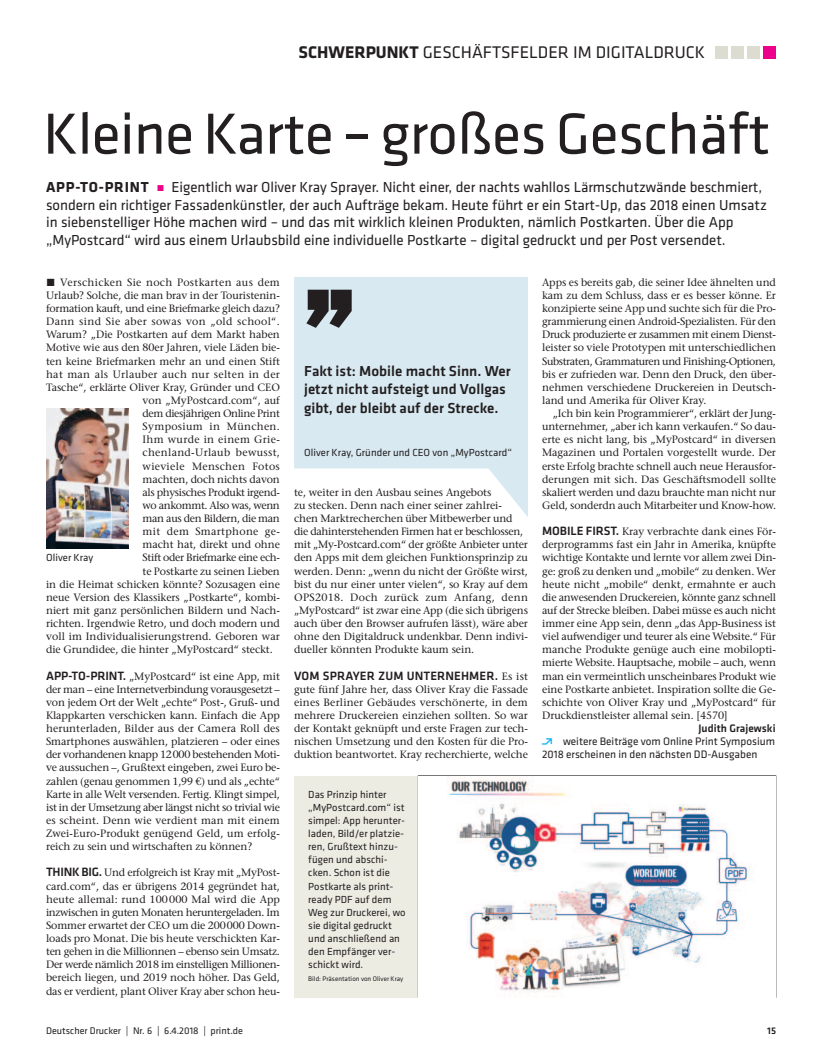
<style>
.page{position:relative;width:815px;height:1063px;background:#fff}
.page>*{position:absolute;margin:0;border:0;box-sizing:border-box;transform-origin:0 0}
.t1{font:700 121.25px "Klavika Basic";color:#231f20;scale:1.2 1}
.t2{font:60px "Klavika Basic";letter-spacing:-.01em;color:#231f20}
.t3{font:17.5px "Klavika Basic";color:#231f20}
.t4{font:15px/17.5px "Klavika Basic";letter-spacing:-.005em;color:#231f20}
.t5{font:500 15px/18.8px "Klavika Basic";letter-spacing:.005em;color:#231f20}
.t6{font:500 12.5px "Klavika Basic";letter-spacing:.01em;color:#231f20}
.t7{font:11.25px/13.1px "Klavika Basic";color:#231f20;text-align:justify}
.t8{font:500 10.62px/13.1px "Stone Serif Std";letter-spacing:-.005em;color:#231f20;text-align:justify}
.t9{font:10.62px/13.1px "Klavika Basic";letter-spacing:.005em;color:#231f20}
.t10{font:500 10.62px "Stone Serif Std";letter-spacing:.03em;color:#231f20}
.t11{font:500 10.62px "Stone Serif Std";letter-spacing:-.035em;color:#231f20}
.t12{font:500 10.62px "Stone Serif Std";letter-spacing:-.04em;color:#231f20}
.t13{font:10px "Klavika Basic";color:#231f20}
.t14{font:500 10px "Klavika Basic";color:#231f20}
.t15{font:6.88px "Klavika Basic";letter-spacing:.005em;color:#231f20}
.s1{font-weight:700}
.s2{font-family:"The Sans Extra Bold Expert";font-size:8.75px;color:#ed028c}
.s3{font-family:"The Sans Extra Bold Expert";font-weight:400}
.s4{font-family:"Klavika Basic";font-size:12.5px}
.s5{font-weight:500}
.s6{font-family:"Auto Scape";font-size:10.62px;color:#00aeef}
.s7{font-family:"Stone Serif Std";font-size:10.62px}
</style>
<div class="page">
<div style="left:716px;top:46px;width:12px;height:12px;background:#dcdcd0"></div>
<div style="left:732px;top:46px;width:12px;height:12px;background:#dcdcd0"></div>
<div style="left:748px;top:46px;width:12px;height:12px;background:#dcdcd0"></div>
<div style="left:764px;top:46px;width:12px;height:12px;background:#ed028c"></div>
<div style="left:294px;top:776px;width:125px;height:221px;background:#ecece3"></div>
<img style="left:447px;top:776px;width:301px;height:221px">
<svg style="left:294px;top:277px;width:234px;height:240px;fill:#d8e9f1"></svg>
<img style="left:46px;top:408px;width:82px;height:140px">
<h3 class="t3" style="left:299px;top:46px;width:408px"><span class="s1">SCHWERPUNKT</span> GESCHÄFTSFELDER IM DIGITALDRUCK</h3>
<h2 class="t2" style="left:43px;top:112px;width:729px">Kleine Karte – großes Geschäft</h2>
<p class="t4" style="left:46px;top:180px;width:722px"><span class="s1">APP-TO-PRINT</span> <span class="s2">ó</span> Eigentlich war Oliver Kray Sprayer. Nicht einer, der nachts wahllos Lärmschutzwände beschmiert, sondern ein richtiger Fassadenkünstler, der auch Aufträge bekam. Heute führt er ein Start-Up, das 2018 einen Umsatz in siebenstelliger Höhe machen wird – und das mit wirklich kleinen Produkten, nämlich Postkarten. Über die App „MyPostcard“ wird aus einem Urlaubsbild eine individuelle Postkarte – digital gedruckt und per Post versendet.</p>
<p class="t10" style="left:46px;top:278px;width:235px"><span class="s3">ó</span> Verschicken Sie noch Postkarten aus dem</p>
<p class="t8" style="left:46px;top:290px;width:235px">Urlaub? Solche, die man brav in der Touristenin-</p>
<p class="t8" style="left:46px;top:303px;width:235px">formation kauft, und eine Briefmarke gleich dazu?</p>
<p class="t10" style="left:46px;top:317px;width:235px">Dann sind Sie aber sowas von „old school“.</p>
<p class="t8" style="left:46px;top:329px;width:235px">Warum? „Die Postkarten auf dem Markt haben</p>
<p class="t8" style="left:46px;top:342px;width:235px">Motive wie aus den 80er Jahren, viele Läden bie-</p>
<p class="t8" style="left:46px;top:355px;width:235px">ten keine Briefmarken mehr an und einen Stift</p>
<p class="t10" style="left:46px;top:370px;width:235px">hat man als Urlauber auch nur selten in der</p>
<p class="t8" style="left:46px;top:382px;width:235px">Tasche“, erklärte Oliver Kray, Gründer und CEO</p>
<p class="t8" style="left:143px;top:395px;width:139px">von „MyPostcard.com“, auf</p>
<p class="t12" style="left:143px;top:409px;width:139px">dem diesjährigen Online Print</p>
<p class="t10" style="left:143px;top:422px;width:139px">Symposium in München.</p>
<p class="t10" style="left:143px;top:435px;width:139px">Ihm wurde in einem Grie-</p>
<p class="t10" style="left:143px;top:449px;width:139px">chenland-Urlaub bewusst,</p>
<p class="t10" style="left:143px;top:462px;width:139px">wieviele Menschen Fotos</p>
<p class="t8" style="left:143px;top:474px;width:139px">machten, doch nichts davon</p>
<p class="t11" style="left:143px;top:488px;width:139px">als physisches Produkt irgend-</p>
<p class="t11" style="left:143px;top:501px;width:139px">wo ankommt. Also was, wenn</p>
<p class="t11" style="left:143px;top:514px;width:139px">man aus den Bildern, die man</p>
<p class="t10" style="left:143px;top:527px;width:139px">mit dem Smartphone ge-</p>
<p class="t8" style="left:143px;top:539px;width:139px">macht hat, direkt und ohne</p>
<p class="t11" style="left:143px;top:554px;width:139px">Stift oder Briefmarke eine ech-</p>
<p class="t8" style="left:143px;top:565px;width:139px">te Postkarte zu seinen Lieben</p>
<p class="t8" style="left:46px;top:579px;width:235px">in die Heimat schicken könnte? Sozusagen eine</p>
<p class="t8" style="left:46px;top:592px;width:235px">neue Version des Klassikers „Postkarte“, kombi-</p>
<p class="t8" style="left:46px;top:605px;width:235px">niert mit ganz persönlichen Bildern und Nach-</p>
<p class="t8" style="left:46px;top:618px;width:235px">richten. Irgendwie Retro, und doch modern und</p>
<p class="t8" style="left:46px;top:631px;width:235px">voll im Individualisierungstrend. Geboren war</p>
<p class="t8" style="left:46px;top:644px;width:228px">die Grundidee, die hinter „MyPostcard“ steckt.</p>
<p class="t8" style="left:46px;top:670px;width:235px"><span class="s4">APP-TO-PRINT.</span> „MyPostcard“ ist eine App, mit der man – eine Internetverbindung vorausgesetzt – von jedem Ort der Welt „echte“ Post-, Gruß- und Klappkarten verschicken kann. Einfach die App herunterladen, Bilder aus der Camera Roll des Smartphones auswählen, platzieren – oder eines der vorhandenen knapp 12000 bestehenden Moti&shy;ve aussuchen –, Grußtext eingeben, zwei Euro be&shy;zahlen (genau genommen 1,99 €) und als „echte“ Karte in alle Welt versenden. Fertig. Klingt simpel, ist in der Umsetzung aber längst nicht so trivial wie es scheint. Denn wie verdient man mit einem Zwei-Euro-Produkt genügend Geld, um erfolg&shy;reich zu sein und wirtschaften zu können?</p>
<p class="t8" style="left:46px;top:867px;width:235px"><span class="s4">THINK BIG.</span> Und erfolgreich ist Kray mit „MyPost&shy;card.com“, das er übrigens 2014 gegründet hat, heute allemal: rund 100000 Mal wird die App inzwischen in guten Monaten heruntergeladen. Im Sommer erwartet der CEO um die 200000 Down&shy;loads pro Monat. Die bis heute verschickten Kar&shy;ten gehen in die Millionnen – ebenso sein Umsatz.<br>Der werde nämlich 2018 im einstelligen Millionen&shy;bereich liegen, und 2019 noch höher. Das Geld, das er verdient, plant Oliver Kray aber schon heu-</p>
<p class="t8" style="left:542px;top:277px;width:235px">Apps es bereits gab, die seiner Idee ähnelten und kam zu dem Schluss, dass er es besser könne. Er konzipierte seine App und suchte sich für die Pro&shy;grammierung einen Android-Spezialisten. Für den Druck produzierte er zusammen mit einem Dienst&shy;leister so viele Prototypen mit unterschiedlichen Substraten, Grammaturen und Finishing-Optionen, bis er zufrieden war. Denn den Druck, den über&shy;nehmen verschiedene Druckereien in Deutsch&shy;land und Amerika für Oliver Kray.</p>
<p class="t8" style="left:542px;top:408px;width:235px;text-indent:11px">„Ich bin kein Programmierer“, erklärt der Jung&shy;unternehmer, „aber ich kann verkaufen.“ So dau&shy;erte es nicht lang, bis „MyPostcard“ in diversen Magazinen und Portalen vorgestellt wurde. Der erste Erfolg brachte schnell auch neue Herausfor&shy;derungen mit sich. Das Geschäftsmodell sollte skaliert werden und dazu brauchte man nicht nur Geld, sonderdn auch Mitarbeiter und Know-how.</p>
<p class="t8" style="left:542px;top:526px;width:235px"><span class="s4">MOBILE FIRST.</span> Kray verbrachte dank eines För&shy;derprogramms fast ein Jahr in Amerika, knüpfte wichtige Kontakte und lernte vor allem zwei Din&shy;ge: groß zu denken und „mobile“ zu denken. Wer heute nicht „mobile“ denkt, ermahnte er auch die anwesenden Druckereien, könnte ganz schnell auf der Strecke bleiben. Dabei müsse es auch nicht immer eine App sein, denn „das App-Business ist viel aufwendiger und teurer als eine Website.“ Für manche Produkte genüge auch eine mobilopti&shy;mierte Website. Hauptsache, mobile – auch, wenn man ein vermeintlich unscheinbares Produkt wie eine Postkarte anbietet. Inspiration sollte die Ge&shy;schichte von Oliver Kray und „MyPostcard“ für Druckdienstleister allemal sein. [4570]</p>
<p class="t7" style="left:542px;top:723px;width:235px;text-indent:156px"><span class="s5">Judith Grajewski </span><span class="s6">∂</span> weitere Beiträge vom Online Print Symposium 2018 erscheinen in den nächsten DD-Ausgaben</p>
<h1 class="t1" style="left:299px;top:260px;width:52px">’’</h1>
<h3 class="t5" style="left:304px;top:363px;width:208px">Fakt ist: Mobile macht Sinn. Wer jetzt nicht aufsteigt und Vollgas gibt, der bleibt auf der Strecke.</h3>
<p class="t9" style="left:304px;top:447px;width:209px">Oliver Kray, Gründer und CEO von „MyPostcard“</p>
<p class="t8" style="left:294px;top:487px;width:235px;text-align:left">te, weiter in den Ausbau seines Angebots<br>zu stecken. Denn nach einer seiner zahlrei&shy;chen Marktrecherchen über Mitbewerber und die dahinterstehenden Firmen hat er beschlossen, mit „My-Postcard.com“ der größte Anbieter unter den Apps mit dem gleichen Funktionsprinzip zu werden. Denn: „wenn du nicht der Größte wirst, bist du nur einer unter vielen“, so Kray auf dem OPS2018. Doch zurück zum Anfang, denn „MyPostcard“ ist zwar eine App (die sich übrigens auch über den Browser aufrufen lässt), wäre aber ohne den Digitaldruck undenkbar. Denn indivi&shy;dueller könnten Produkte kaum sein.</p>
<p class="t6" style="left:294px;top:671px;width:235px">VOM SPRAYER ZUM UNTERNEHMER. <span class="s7">Es ist</span></p>
<p class="t8" style="left:294px;top:684px;width:235px">gute fünf Jahre her, dass Oliver Kray die Fassade eines Berliner Gebäudes verschönerte, in dem mehrere Druckereien einziehen sollten. So war der Kontakt geknüpft und erste Fragen zur tech&shy;nischen Umsetzung und den Kosten für die Pro&shy;duktion beantwortet. Kray recherchierte, welche</p>
<p class="t9" style="left:46px;top:552px;width:49px">Oliver Kray</p>
<p class="t9" style="left:308px;top:788px;width:99px">Das Prinzip hinter „MyPostcard.com“ ist simpel: App herunter&shy;laden, Bild/er platzie&shy;ren, Grußtext hinzu&shy;fügen und abschi&shy;cken. Schon ist die<br>Postkarte als print&shy;ready PDF auf dem<br>Weg zur Druckerei, wo sie digital gedruckt und anschließend an den Empfänger ver&shy;schickt wird.</p>
<p class="t15" style="left:308px;top:977px;width:97px">Bild: Präsentation von Oliver Kray</p>
<p class="t13" style="left:46px;top:1027px;width:198px">Deutscher Drucker | Nr. 6 | 6.4.2018 | print.de</p>
<p class="t14" style="left:767px;top:1027px;width:10px">15</p>
</div>
